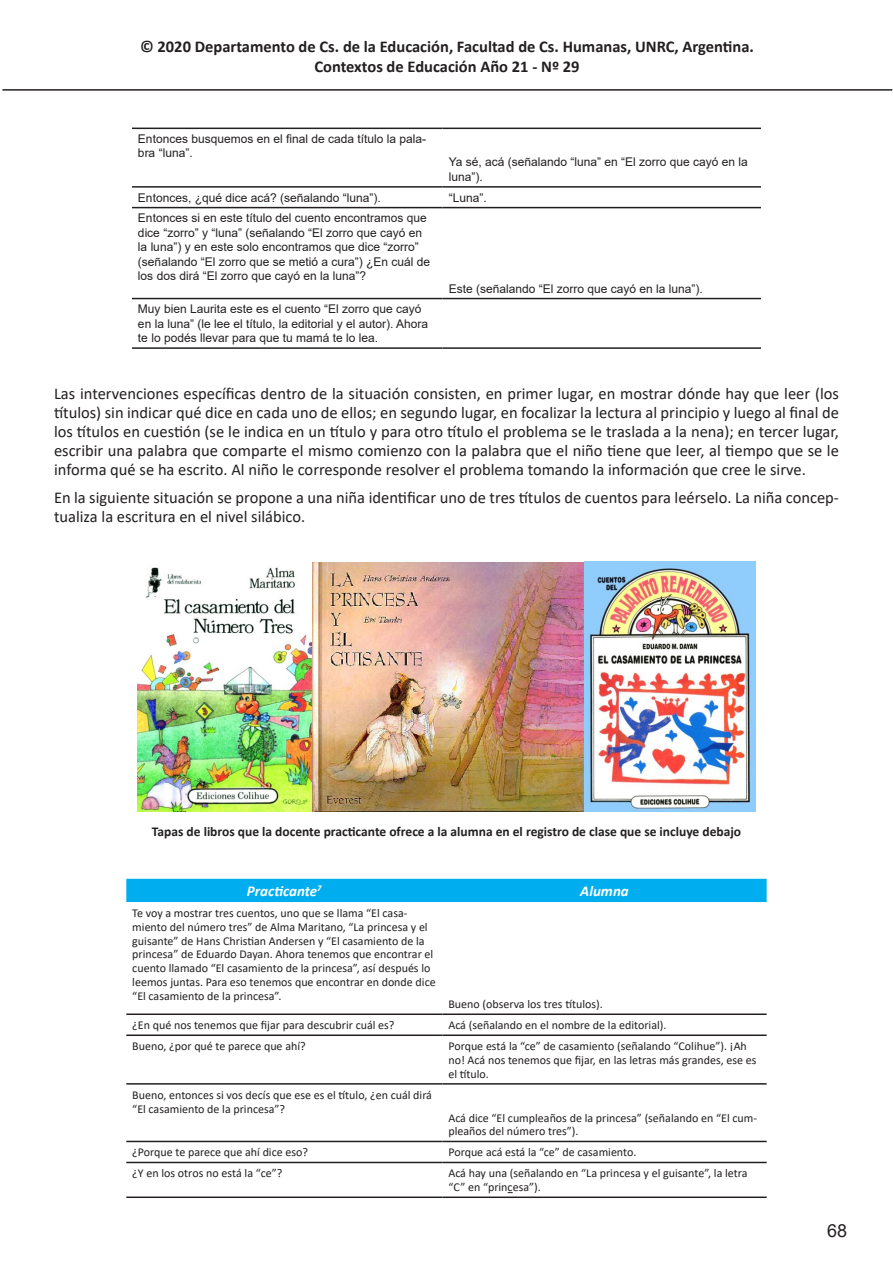
<style>
.page{position:relative;width:893px;height:1263px;background:#fff}
.page>*{position:absolute;margin:0;border:0;box-sizing:border-box;transform-origin:0 0}
.t1{font:18px "Arial";color:#231f20}
.t2{font:16.5px/19px "Calibri";color:#231f20;text-align:justify}
.t3{font:700 16.5px/19.8px "Calibri";color:#231f20;text-align:center}
.t4{font:italic 700 15px "Calibri";color:#fff}
.t5{font:700 13.5px "Calibri";color:#231f20}
.t6{font:12px/13.8px "Calibri";color:#231f20}
.List_Paragraph{font:12px/14.4px "Arial";color:#231f20}
</style>
<div class="page">
<hr style="left:2px;top:89px;width:890px;height:2px;background:#231f20">
<hr style="left:132px;top:128px;width:311px;height:1px;background:#231f20">
<hr style="left:443px;top:128px;width:318px;height:1px;background:#231f20">
<hr style="left:132px;top:186px;width:311px;height:2px;background:#231f20">
<hr style="left:443px;top:186px;width:318px;height:2px;background:#231f20">
<hr style="left:132px;top:207px;width:311px;height:1px;background:#231f20">
<hr style="left:443px;top:207px;width:318px;height:1px;background:#231f20">
<hr style="left:132px;top:298px;width:311px;height:1px;background:#231f20">
<hr style="left:443px;top:298px;width:318px;height:1px;background:#231f20">
<hr style="left:132px;top:347px;width:311px;height:2px;background:#231f20">
<hr style="left:443px;top:347px;width:318px;height:2px;background:#231f20">
<img style="left:137px;top:561px;width:619px;height:250px">
<div style="left:126px;top:879px;width:641px;height:23px;background:#00aeef"></div>
<hr style="left:126px;top:1013px;width:316px;height:2px;background:#231f20">
<hr style="left:442px;top:1013px;width:325px;height:2px;background:#231f20">
<hr style="left:126px;top:1034px;width:316px;height:2px;background:#231f20">
<hr style="left:442px;top:1034px;width:325px;height:2px;background:#231f20">
<hr style="left:126px;top:1083px;width:316px;height:1px;background:#231f20">
<hr style="left:442px;top:1083px;width:325px;height:1px;background:#231f20">
<hr style="left:126px;top:1141px;width:316px;height:1px;background:#231f20">
<hr style="left:442px;top:1141px;width:325px;height:1px;background:#231f20">
<hr style="left:126px;top:1162px;width:316px;height:1px;background:#231f20">
<hr style="left:442px;top:1162px;width:325px;height:1px;background:#231f20">
<hr style="left:126px;top:1196px;width:316px;height:2px;background:#231f20">
<hr style="left:442px;top:1196px;width:325px;height:2px;background:#231f20">
<h2 class="t3" style="left:140px;top:36px;width:615px">© 2020 Departamento de Cs. de la Educación, Facultad de Cs. Humanas, UNRC, Argentina.<br>Contextos de Educación Año 21 - Nº 29</h2>
<p class="List_Paragraph" style="left:138px;top:132px;width:290px">Entonces busquemos en el final de cada título la pala&shy;bra “luna”.</p>
<p class="List_Paragraph" style="left:449px;top:155px;width:301px">Ya sé, acá (señalando “luna” en “El zorro que cayó en la luna”).</p>
<p class="List_Paragraph" style="left:138px;top:190px;width:244px">Entonces, ¿qué dice acá? (señalando “luna”).</p>
<p class="List_Paragraph" style="left:449px;top:190px;width:40px">“Luna”.</p>
<p class="List_Paragraph" style="left:138px;top:211px;width:294px">Entonces si en este título del cuento encontramos que dice “zorro” y “luna” (señalando “El zorro que cayó en la luna”) y en este solo encontramos que dice “zorro” (señalando “El zorro que se metió a cura”) ¿En cuál de los dos dirá “El zorro que cayó en la luna”?</p>
<p class="List_Paragraph" style="left:449px;top:281px;width:256px">Este (señalando “El zorro que cayó en la luna”).</p>
<p class="List_Paragraph" style="left:138px;top:302px;width:292px">Muy bien Laurita este es el cuento “El zorro que cayó en la luna” (le lee el título, la editorial y el autor). Ahora te lo podés llevar para que tu mamá te lo lea.</p>
<p class="t2" style="left:54px;top:383px;width:786px">Las intervenciones específicas dentro de la situación consisten, en primer lugar, en mostrar dónde hay que leer (los títulos) sin indicar qué dice en cada uno de ellos; en segundo lugar, en focalizar la lectura al principio y luego al final de los títulos en cuestión (se le indica en un título y para otro título el problema se le traslada a la nena); en tercer lugar, escribir una palabra que comparte el mismo comienzo con la palabra que el niño tiene que leer, al tiempo que se le informa qué se ha escrito. Al niño le corresponde resolver el problema tomando la información que cree le sirve.</p>
<p class="t2" style="left:54px;top:487px;width:786px">En la siguiente situación se propone a una niña identificar uno de tres títulos de cuentos para leérselo. La niña concep&shy;tualiza la escritura en el nivel silábico.</p>
<p class="t5" style="left:152px;top:822px;width:591px">Tapas de libros que la docente practicante ofrece a la alumna en el registro de clase que se incluye debajo</p>
<p class="t4" style="left:247px;top:880px;width:76px">Practicante<sup>7</sup></p>
<p class="t4" style="left:580px;top:880px;width:50px">Alumna</p>
<p class="t6" style="left:132px;top:906px;width:305px">Te voy a mostrar tres cuentos, uno que se llama “El casa&shy;miento del número tres” de Alma Maritano, “La princesa y el guisante” de Hans Christian Andersen y “El casamiento de la princesa” de Eduardo Dayan. Ahora tenemos que encontrar el cuento llamado “El casamiento de la princesa”, así después lo leemos juntas. Para eso tenemos que encontrar en donde dice “El casamiento de la princesa”.</p>
<p class="t6" style="left:448px;top:997px;width:156px">Bueno (observa los tres títulos).</p>
<p class="t6" style="left:132px;top:1018px;width:264px">¿En qué nos tenemos que fijar para descubrir cuál es?</p>
<p class="t6" style="left:448px;top:1018px;width:220px">Acá (señalando en el nombre de la editorial).</p>
<p class="t6" style="left:132px;top:1039px;width:175px">Bueno, ¿por qué te parece que ahí?</p>
<p class="t6" style="left:448px;top:1039px;width:309px">Porque está la “ce” de casamiento (señalando “Colihue”). ¡Ah no! Acá nos tenemos que fijar, en las letras más grandes, ese es el título.</p>
<p class="t6" style="left:132px;top:1088px;width:301px">Bueno, entonces si vos decís que ese es el título, ¿en cuál dirá “El casamiento de la princesa”?</p>
<p class="t6" style="left:448px;top:1110px;width:310px">Acá dice “El cumpleaños de la princesa” (señalando en “El cum&shy;pleaños del número tres”).</p>
<p class="t6" style="left:132px;top:1145px;width:177px">¿Porque te parece que ahí dice eso?</p>
<p class="t6" style="left:448px;top:1145px;width:190px">Porque acá está la “ce” de casamiento.</p>
<p class="t6" style="left:132px;top:1166px;width:152px">¿Y en los otros no está la “ce”?</p>
<p class="t6" style="left:448px;top:1166px;width:301px">Acá hay una (señalando en “La princesa y el guisante”, la letra “C” en “princesa”).</p>
<h1 class="t1" style="left:827px;top:1218px;width:22px">68</h1>
</div>
